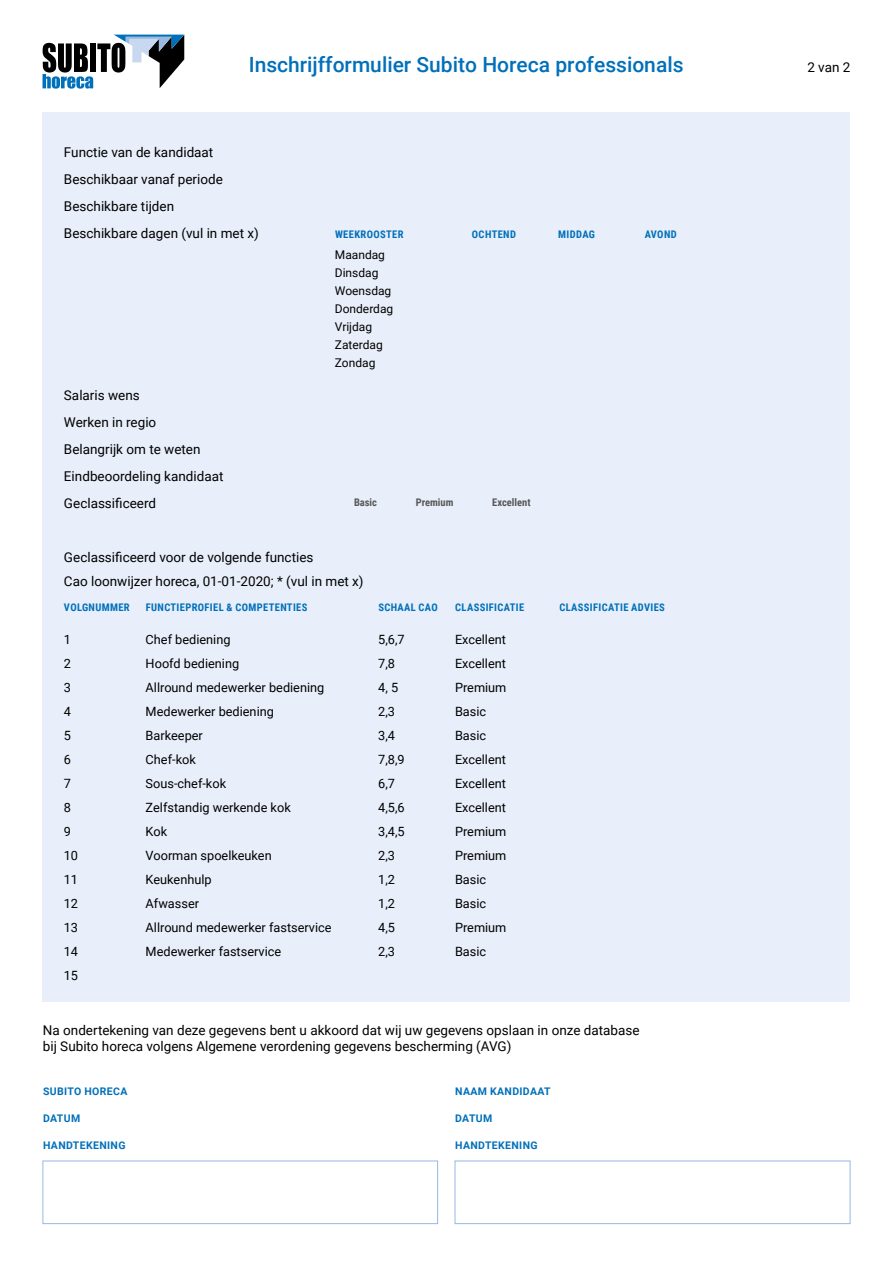
<style>
.page{position:relative;width:893px;height:1263px;background:#fff}
.page>*{position:absolute;margin:0;border:0;box-sizing:border-box;transform-origin:0 0}
.tekst{font:500 21px "Roboto";color:#0070ba}
.tekst-2{font:13.5px/16.5px "Roboto";color:#000}
.tekst-3{font:12.75px "Roboto";color:#000}
.tekst-4{font:12px "Roboto";color:#000}
.kolomkop{font:700 10.5px "Roboto Condensed";letter-spacing:.035em;color:#0070ba}
.tekst-5{font:700 10.5px "Roboto";letter-spacing:.035em;color:#0070ba}
.kolomkop-2{font:700 10.5px "Roboto Condensed";color:#575756}
.s1{font-style:inherit}
</style>
<div class="page">
<div style="left:43px;top:113px;width:807px;height:889px;background:#e9effa"></div>
<svg style="left:43px;top:35px;width:141px;height:54px"></svg>
<div style="left:43px;top:1160px;width:395px;height:64px;background:#fff;border:1px solid #97b9e2"></div>
<div style="left:455px;top:1160px;width:395px;height:64px;background:#fff;border:1px solid #97b9e2"></div>
<p class="tekst" style="left:249px;top:50px;width:436px">Inschrijfformulier Subito <span class="s1">H</span>oreca professionals</p>
<p class="tekst-2" style="left:64px;top:143px;width:151px">Functie van de kandidaat</p>
<p class="tekst-2" style="left:64px;top:170px;width:160px">Beschikbaar vanaf periode</p>
<p class="tekst-2" style="left:64px;top:197px;width:112px">Beschikbare tijden</p>
<p class="tekst-2" style="left:64px;top:224px;width:196px">Beschikbare dagen (vul in met x)</p>
<p class="tekst-2" style="left:64px;top:386px;width:77px">Salaris wens</p>
<p class="tekst-2" style="left:64px;top:413px;width:94px">Werken in regio</p>
<p class="tekst-2" style="left:64px;top:440px;width:138px">Belangrijk om te weten</p>
<p class="tekst-2" style="left:64px;top:467px;width:161px">Eindbeoordeling kandidaat</p>
<p class="tekst-2" style="left:64px;top:494px;width:94px">Geclassificeerd</p>
<p class="kolomkop" style="left:335px;top:227px;width:70px">WEEKROOSTER</p>
<p class="kolomkop" style="left:472px;top:227px;width:46px">OCHTEND</p>
<p class="kolomkop" style="left:558px;top:227px;width:38px">MIDDAG</p>
<p class="kolomkop" style="left:645px;top:227px;width:34px">AVOND</p>
<p class="tekst-4" style="left:335px;top:247px;width:52px">Maandag</p>
<p class="tekst-4" style="left:335px;top:265px;width:45px">Dinsdag</p>
<p class="tekst-4" style="left:335px;top:283px;width:58px">Woensdag</p>
<p class="tekst-4" style="left:335px;top:301px;width:60px">Donderdag</p>
<p class="tekst-4" style="left:335px;top:319px;width:39px">Vrijdag</p>
<p class="tekst-4" style="left:335px;top:337px;width:49px">Zaterdag</p>
<p class="tekst-4" style="left:335px;top:355px;width:42px">Zondag</p>
<p class="kolomkop-2" style="left:354px;top:495px;width:25px">Basic</p>
<p class="kolomkop-2" style="left:416px;top:495px;width:39px">Premium</p>
<p class="kolomkop-2" style="left:492px;top:495px;width:40px">Excellent</p>
<p class="tekst-2" style="left:64px;top:549px;width:251px">Geclassificeerd voor de volgende functies</p>
<p class="tekst-2" style="left:64px;top:573px;width:301px">Cao loonwijzer horeca, 01-01-2020; * (vul in met x)</p>
<p class="kolomkop" style="left:64px;top:600px;width:67px">VOLGNUMMER</p>
<p class="kolomkop" style="left:146px;top:600px;width:163px">FUNCTIEPROFIEL &amp; COMPETENTIES</p>
<p class="tekst-3" style="left:146px;top:630px;width:86px">Chef bediening</p>
<p class="tekst-3" style="left:146px;top:654px;width:95px">Hoofd bediening</p>
<p class="tekst-3" style="left:146px;top:678px;width:180px">Allround medewerker bediening</p>
<p class="tekst-3" style="left:146px;top:702px;width:130px">Medewerker bediening</p>
<p class="tekst-3" style="left:146px;top:726px;width:59px">Barkeeper</p>
<p class="tekst-3" style="left:146px;top:750px;width:52px">Chef-kok</p>
<p class="tekst-3" style="left:146px;top:774px;width:82px">Sous-chef-kok</p>
<p class="tekst-3" style="left:146px;top:798px;width:147px">Zelfstandig werkende kok</p>
<p class="tekst-3" style="left:146px;top:822px;width:23px">Kok</p>
<p class="tekst-3" style="left:146px;top:846px;width:128px">Voorman spoelkeuken</p>
<p class="tekst-3" style="left:146px;top:870px;width:68px">Keukenhulp</p>
<p class="tekst-3" style="left:146px;top:894px;width:55px">Afwasser</p>
<p class="tekst-3" style="left:146px;top:918px;width:188px">Allround medewerker fastservice</p>
<p class="tekst-3" style="left:146px;top:942px;width:137px">Medewerker fastservice</p>
<p class="tekst-3" style="left:64px;top:630px;width:9px">1</p>
<p class="tekst-3" style="left:64px;top:654px;width:9px">2</p>
<p class="tekst-3" style="left:64px;top:678px;width:9px">3</p>
<p class="tekst-3" style="left:64px;top:702px;width:9px">4</p>
<p class="tekst-3" style="left:64px;top:726px;width:9px">5</p>
<p class="tekst-3" style="left:64px;top:750px;width:9px">6</p>
<p class="tekst-3" style="left:64px;top:774px;width:9px">7</p>
<p class="tekst-3" style="left:64px;top:798px;width:9px">8</p>
<p class="tekst-3" style="left:64px;top:822px;width:9px">9</p>
<p class="tekst-3" style="left:64px;top:846px;width:16px">10</p>
<p class="tekst-3" style="left:64px;top:870px;width:16px">11</p>
<p class="tekst-3" style="left:64px;top:894px;width:16px">12</p>
<p class="tekst-3" style="left:64px;top:918px;width:16px">13</p>
<p class="tekst-3" style="left:64px;top:942px;width:16px">14</p>
<p class="tekst-3" style="left:64px;top:966px;width:16px">15</p>
<p class="kolomkop" style="left:378px;top:600px;width:61px">SCHAAL CAO</p>
<p class="kolomkop" style="left:455px;top:600px;width:71px">CLASSIFICATIE</p>
<p class="kolomkop" style="left:559px;top:600px;width:107px">CLASSIFICATIE ADVIES</p>
<p class="tekst-3" style="left:378px;top:630px;width:28px">5,6,7</p>
<p class="tekst-3" style="left:378px;top:654px;width:18px">7,8</p>
<p class="tekst-3" style="left:378px;top:678px;width:21px">4, 5</p>
<p class="tekst-3" style="left:378px;top:702px;width:18px">2,3</p>
<p class="tekst-3" style="left:378px;top:726px;width:18px">3,4</p>
<p class="tekst-3" style="left:378px;top:750px;width:28px">7,8,9</p>
<p class="tekst-3" style="left:378px;top:774px;width:18px">6,7</p>
<p class="tekst-3" style="left:378px;top:798px;width:28px">4,5,6</p>
<p class="tekst-3" style="left:378px;top:822px;width:28px">3,4,5</p>
<p class="tekst-3" style="left:378px;top:846px;width:18px">2,3</p>
<p class="tekst-3" style="left:378px;top:870px;width:18px">1,2</p>
<p class="tekst-3" style="left:378px;top:894px;width:18px">1,2</p>
<p class="tekst-3" style="left:378px;top:918px;width:18px">4,5</p>
<p class="tekst-3" style="left:378px;top:942px;width:18px">2,3</p>
<p class="tekst-3" style="left:455px;top:630px;width:53px">Excellent</p>
<p class="tekst-3" style="left:455px;top:654px;width:53px">Excellent</p>
<p class="tekst-3" style="left:455px;top:678px;width:53px">Premium</p>
<p class="tekst-3" style="left:455px;top:702px;width:33px">Basic</p>
<p class="tekst-3" style="left:455px;top:726px;width:33px">Basic</p>
<p class="tekst-3" style="left:455px;top:750px;width:53px">Excellent</p>
<p class="tekst-3" style="left:455px;top:774px;width:53px">Excellent</p>
<p class="tekst-3" style="left:455px;top:798px;width:53px">Excellent</p>
<p class="tekst-3" style="left:455px;top:822px;width:53px">Premium</p>
<p class="tekst-3" style="left:455px;top:846px;width:53px">Premium</p>
<p class="tekst-3" style="left:455px;top:870px;width:33px">Basic</p>
<p class="tekst-3" style="left:455px;top:894px;width:33px">Basic</p>
<p class="tekst-3" style="left:455px;top:918px;width:53px">Premium</p>
<p class="tekst-3" style="left:455px;top:942px;width:33px">Basic</p>
<p class="tekst-2" style="left:43px;top:1021px;width:598px">Na ondertekening van deze gegevens bent u akkoord dat wij uw gegevens opslaan in onze database bij Subito horeca volgens Algemene verordening gegevens bescherming (AVG)</p>
<p class="tekst-5" style="left:43px;top:1084px;width:86px">SUBITO HORECA</p>
<p class="tekst-5" style="left:43px;top:1111px;width:39px">DATUM</p>
<p class="tekst-5" style="left:43px;top:1138px;width:84px">HANDTEKENING</p>
<p class="tekst-5" style="left:455px;top:1084px;width:97px">NAAM KANDIDAAT</p>
<p class="tekst-5" style="left:455px;top:1111px;width:39px">DATUM</p>
<p class="tekst-5" style="left:455px;top:1138px;width:84px">HANDTEKENING</p>
<p class="tekst-2" style="left:807px;top:58px;width:45px">2 van 2</p>
</div>
